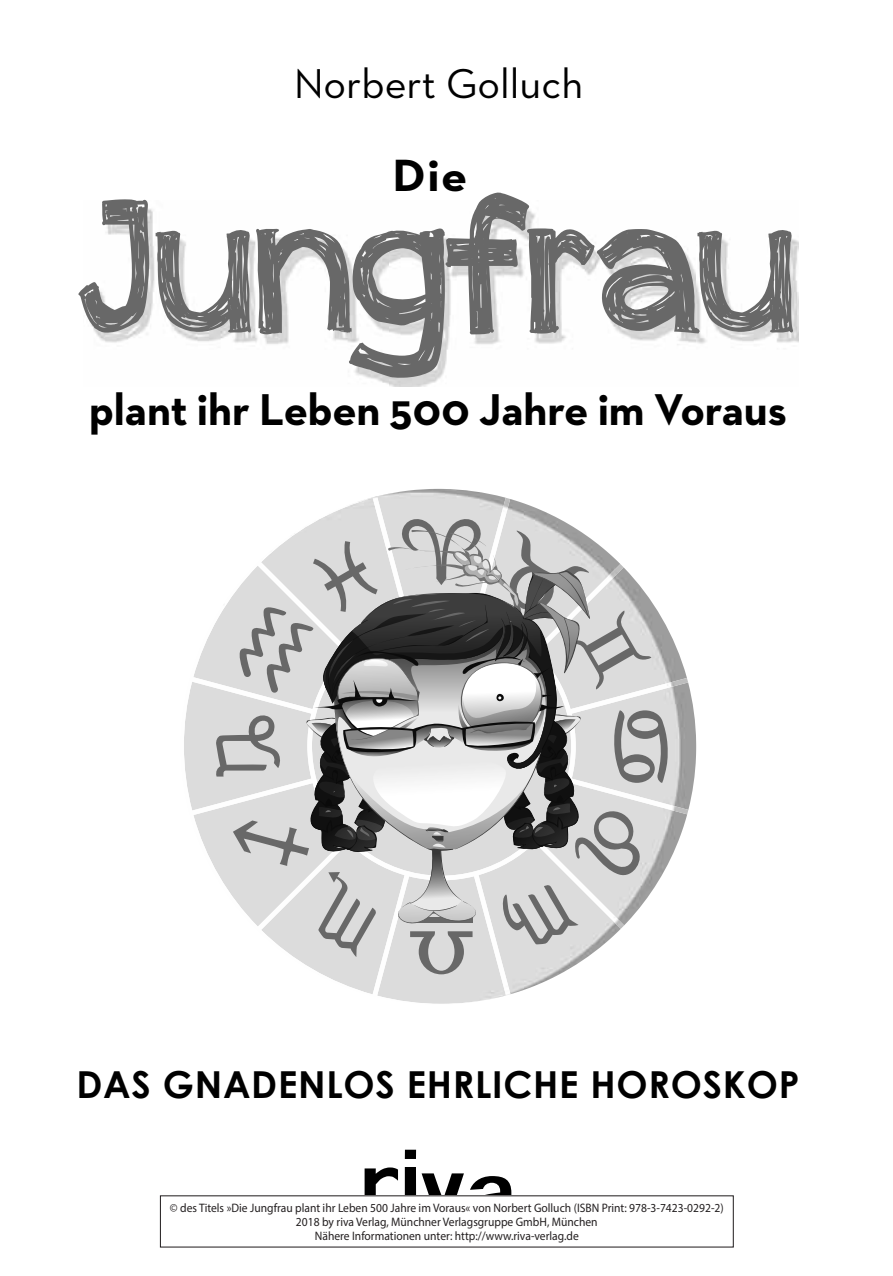
<style>
.page{position:relative;width:893px;height:1276px;background:#fff}
.page>*{position:absolute;margin:0;border:0;box-sizing:border-box;transform-origin:0 0}
.t1{font:183.6px "appleberry";letter-spacing:-.005em;color:#686868;scale:.95 1}
.t2{font:700 45.9px "Neutraface 2 Text";color:#000;scale:1.06 1}
.t3{font:700 45.3px "Neutraface 2 Text";letter-spacing:-.005em;color:#000}
.t4{font:42.3px "Neutraface 2 Text";color:#000}
.t5{font:700 37.2px "Century Gothic";letter-spacing:.02em;color:#000}
.t6{font:12.3px/14.4px "Myriad Pro";color:#231f20;text-align:center;scale:.94 1}
</style>
<div class="page">
<img style="left:83px;top:201px;width:715px;height:185px">
<img style="left:550px;top:974px;width:10px;height:5px">
<img style="left:478px;top:974px;width:72px;height:20px">
<img style="left:668px;top:839px;width:11px;height:25px">
<img style="left:668px;top:810px;width:19px;height:29px">
<img style="left:377px;top:489px;width:129px;height:21px">
<img style="left:479px;top:499px;width:62px;height:11px">
<img style="left:668px;top:630px;width:19px;height:52px">
<img style="left:668px;top:682px;width:28px;height:128px">
<img style="left:340px;top:498px;width:65px;height:12px">
<img style="left:184px;top:624px;width:259px;height:380px">
<svg style="left:215px;top:510px;width:453px;height:464px"></svg>
<svg style="left:365px;top:1167px;width:33px;height:28px"></svg>
<svg style="left:405px;top:1149px;width:11px;height:46px"></svg>
<svg style="left:422px;top:1173px;width:89px;height:22px"></svg>
<h3 class="t4" style="left:294px;top:57px;width:291px">Norbert Golluch</h3>
<h2 class="t2" style="left:392px;top:146px;width:72px">Die</h2>
<h1 class="t1" style="left:80px;top:137px;width:754px">Jungfrau</h1>
<h3 class="t3" style="left:89px;top:380px;width:699px">plant ihr Leben 500 Jahre im Voraus</h3>
<h3 class="t5" style="left:77px;top:1061px;width:724px">DAS GNADENLOS EHRLICHE HOROSKOP</h3>
<p class="t6" style="left:170px;top:1200px;width:591px">© des Titels »Die Jungfrau plant ihr Leben 500 Jahre im Voraus« von Norbert Golluch (ISBN Print: 978-3-7423-0292-2)<br>2018 by riva Verlag, Münchner Verlagsgruppe GmbH, München<br>Nähere Informationen unter: http://www.riva-verlag.de</p>
</div>
